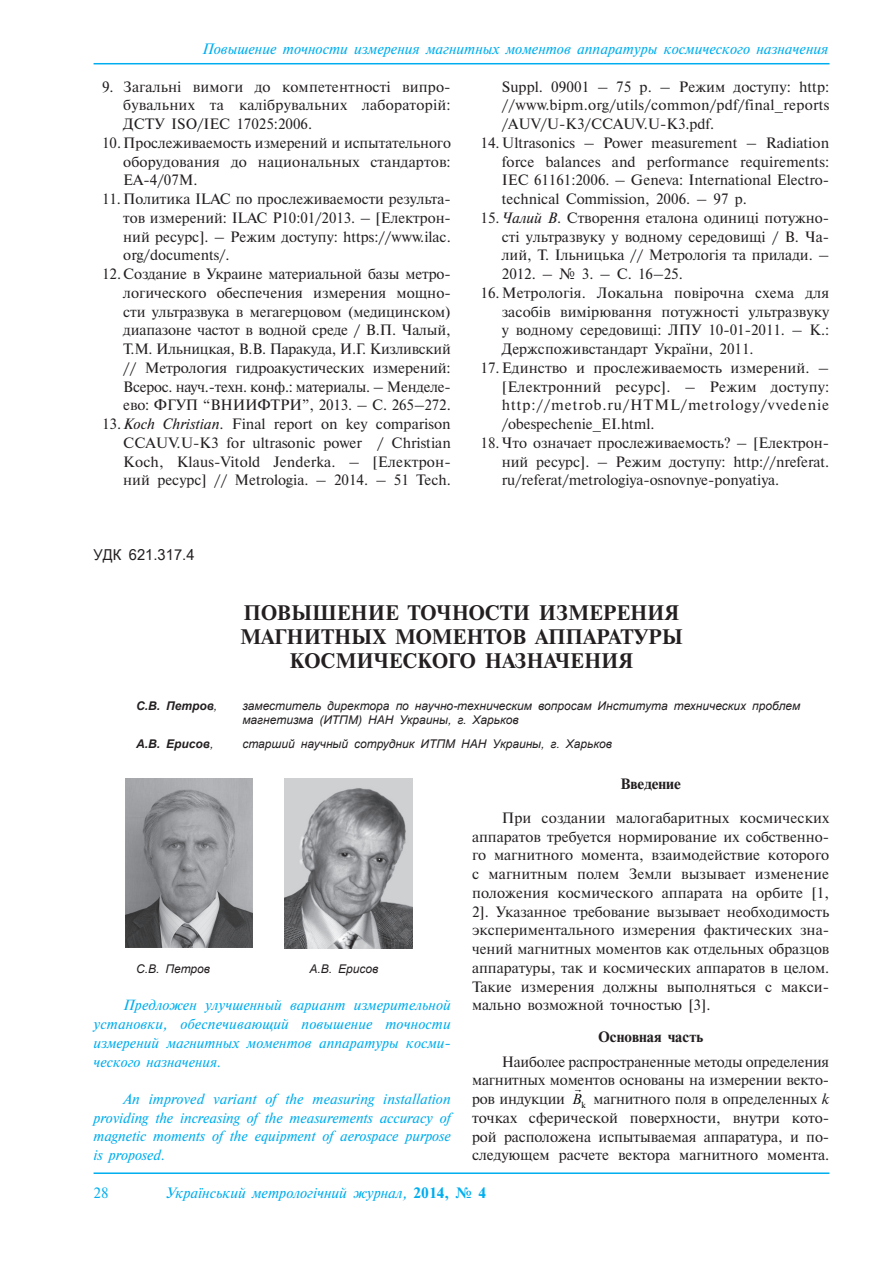
<style>
.page{position:relative;width:893px;height:1263px;background:#fff}
.page>*{position:absolute;margin:0;border:0;box-sizing:border-box;transform-origin:0 0}
.t1{font:700 21px/24px "Newton C";color:#231f20;text-align:center}
.t2{font:15px/18.8px "Newton C";color:#231f20;text-align:justify}
.t3{font:italic 15px "Newton C";color:#00aeef}
.t4{font:700 15px "Newton C";color:#231f20}
.t5{font:15px "Arial Narrow";color:#231f20;scale:1.2 1}
.t6{font:15px "Newton C";color:#00aeef}
.t7{font:italic 14.7px/18.8px "Newton C";color:#00aeef;text-align:justify}
.t8{font:italic 12px/13.5px "Arial";color:#231f20}
.t9{font:italic 700 12px "Arial";color:#231f20}
.s1{font-style:italic}
.s2{font-weight:400}
.s3{font-family:"Times New Roman";font-style:italic;color:#040503}
.s4{font-weight:700;font-style:normal}
</style>
<div class="page">
<hr style="left:94px;top:1172px;width:735px;height:2px;background:#00aeef">
<hr style="left:94px;top:63px;width:735px;height:1px;background:#00aeef">
<img style="left:125px;top:778px;width:128px;height:170px">
<img style="left:285px;top:779px;width:127px;height:169px">
<p class="t3" style="left:202px;top:44px;width:628px">Повышение точности измерения магнитных моментов аппаратуры космического назначения</p>
<p class="t2" style="left:123px;top:78px;width:329px;text-indent:-21px">9. Загальні вимоги до компетентності випро&shy;бувальних та калібрувальних лабораторій:<br>ДСТУ ISO/IEC 17025:2006.</p>
<p class="t2" style="left:123px;top:134px;width:329px;text-indent:-21px">10. Прослеживаемость измерений и испытательного оборудования до национальных стандартов:<br>ЕА-4/07М.</p>
<p class="t2" style="left:123px;top:191px;width:329px;text-indent:-21px">11. Политика ILAC по прослеживаемости результа&shy;тов измерений: ILAC Р10:01/2013. – [Електрон&shy;ний ресурс]. – Режим доступу: https://www.ilac. org/documents/.</p>
<p class="t2" style="left:123px;top:266px;width:329px;text-indent:-21px">12. Создание в Украине материальной базы метро&shy;логического обеспечения измерения мощно&shy;сти ультразвука в мегагерцовом (медицинском) диа пазоне частот в водной среде / В.П. Чалый, Т.М. Ильницкая, В.В. Паракуда, И.Г. Кизливский // Метрология гидроакустических измерений:<br>Всерос. науч.-техн. конф.: материалы. – Менделе&shy;ево: ФГУП “ВНИИФТРИ”, 2013. – С. 265–272.</p>
<p class="t2" style="left:123px;top:416px;width:329px;text-indent:-21px">13. <span class="s1">Koch Christian</span>. Final report on key comparison CCAUV.U-K3 for ultrasonic power / Christian Koch, Klaus-Vitold Jenderka. – [Електрон&shy;ний ресурс] // Metrologia. – 2014. – 51 Tech.</p>
<p class="t2" style="left:502px;top:78px;width:329px">Suppl. 09001 – 75 р. – Режим доступу: http: //www.bipm.org/utils/common/pdf/final_reports /AUV/U-K3/CCAUV.U-K3.pdf.</p>
<p class="t2" style="left:502px;top:134px;width:329px;text-indent:-21px">14. Ultrasonics – Power measurement – Radiation force balances and performance requirements:<br>ІЕС 61161:2006. – Geneva: International Electro&shy;technical Commission, 2006. – 97 р.</p>
<p class="t2" style="left:502px;top:209px;width:329px;text-indent:-21px">15. <span class="s1">Чалий В</span>. Створення еталона одиниці потужно&shy;сті ультразвуку у водному середовищі / В. Ча&shy;лий, Т. Ільницька // Метрологія та прилади. – 2012. – № 3. – С. 16–25.</p>
<p class="t2" style="left:502px;top:284px;width:329px;text-indent:-21px">16. Метрологія. Локальна повірочна схема для засобів вимірювання потужності ультразвуку у водному середовищі: ЛПУ 10-01-2011. – К.:<br>Держспоживстандарт України, 2011.</p>
<p class="t2" style="left:502px;top:359px;width:329px;text-indent:-21px">17. Единство и прослеживаемость измерений. – [Електронний ресурс]. – Режим доступу: http://metrob.ru/HTML/metrology/vvedenie /obespechenie_EI.html.</p>
<p class="t2" style="left:502px;top:434px;width:329px;text-indent:-21px">18. Что означает прослеживаемость? – [Електрон&shy;ний ресурс]. – Режим доступу: http://nreferat. ru/referat/metrologiya-osnovnye-ponyatiya.</p>
<p class="t5" style="left:94px;top:546px;width:86px">УДК 621.317.4</p>
<h1 class="t1" style="left:240px;top:601px;width:444px">ПОВЫШЕНИЕ ТОЧНОСТИ ИЗМЕРЕНИЯ<br>МАГНИТНЫХ МОМЕНТОВ АППАРАТУРЫ<br>КОСМИЧЕСКОГО НАЗНАЧЕНИЯ</h1>
<p class="t9" style="left:136px;top:699px;width:83px">С.В. Петров<span class="s2">,</span></p>
<p class="t8" style="left:242px;top:699px;width:559px">заместитель директора по научно-техническим вопросам Института технических проблем магнетизма (ИТПМ) НАН Украины, г. Харьков</p>
<p class="t9" style="left:136px;top:737px;width:79px">А.В. Ерисов<span class="s2">,</span></p>
<p class="t8" style="left:242px;top:737px;width:371px">старший научный сотрудник ИТПМ НАН Украины, г. Харьков</p>
<p class="t8" style="left:136px;top:962px;width:76px">С.В. Петров</p>
<p class="t8" style="left:310px;top:962px;width:70px">А.В. Ерисов</p>
<p class="t7" style="left:94px;top:997px;width:359px;text-indent:30px">Предложен улучшенный вариант измерительной установки, обеспечивающий повышение точности изме рений магнитных моментов аппаратуры косми&shy;ческого назначения.</p>
<p class="t7" style="left:94px;top:1091px;width:359px;text-indent:30px">An improved variant of the measuring installation providing the increasing of the measurements accuracy of magnetic moments of the equipment of aerospace purpose is proposed.</p>
<p class="t4" style="left:620px;top:775px;width:62px">Введение</p>
<p class="t2" style="left:472px;top:809px;width:359px;text-indent:30px">При создании малогабаритных космических аппаратов требуется нормирование их собственно&shy;го магнитного момента, взаимодействие которого с магнитным полем Земли вызывает изменение положения космического аппарата на орбите [1, 2]. Указанное требование вызывает необходимость экспериментального измерения фактических зна&shy;чений магнитных моментов как отдельных образцов аппаратуры, так и космических аппаратов в целом.<br>Такие измерения должны выполняться с макси&shy;мально возможной точностью [3].</p>
<p class="t4" style="left:598px;top:1028px;width:107px">Основная часть</p>
<p class="t2" style="left:472px;top:1053px;width:359px;text-indent:30px">Наиболее распространенные методы определения магнитных моментов основаны на измерении векто&shy;ров индукции <span class="s3">B</span><sub>k</sub> магнитного поля в определенных <span class="s1">k </span>точках сферической поверхности, внутри кото&shy;рой расположена испытываемая аппаратура, и по&shy;следующем расчете вектора магнитного момента.</p>
<p class="t6" style="left:94px;top:1187px;width:17px">28</p>
<p class="t3" style="left:166px;top:1187px;width:322px">Український метрологічний журнал, <span class="s4">2014, № 4</span></p>
</div>
